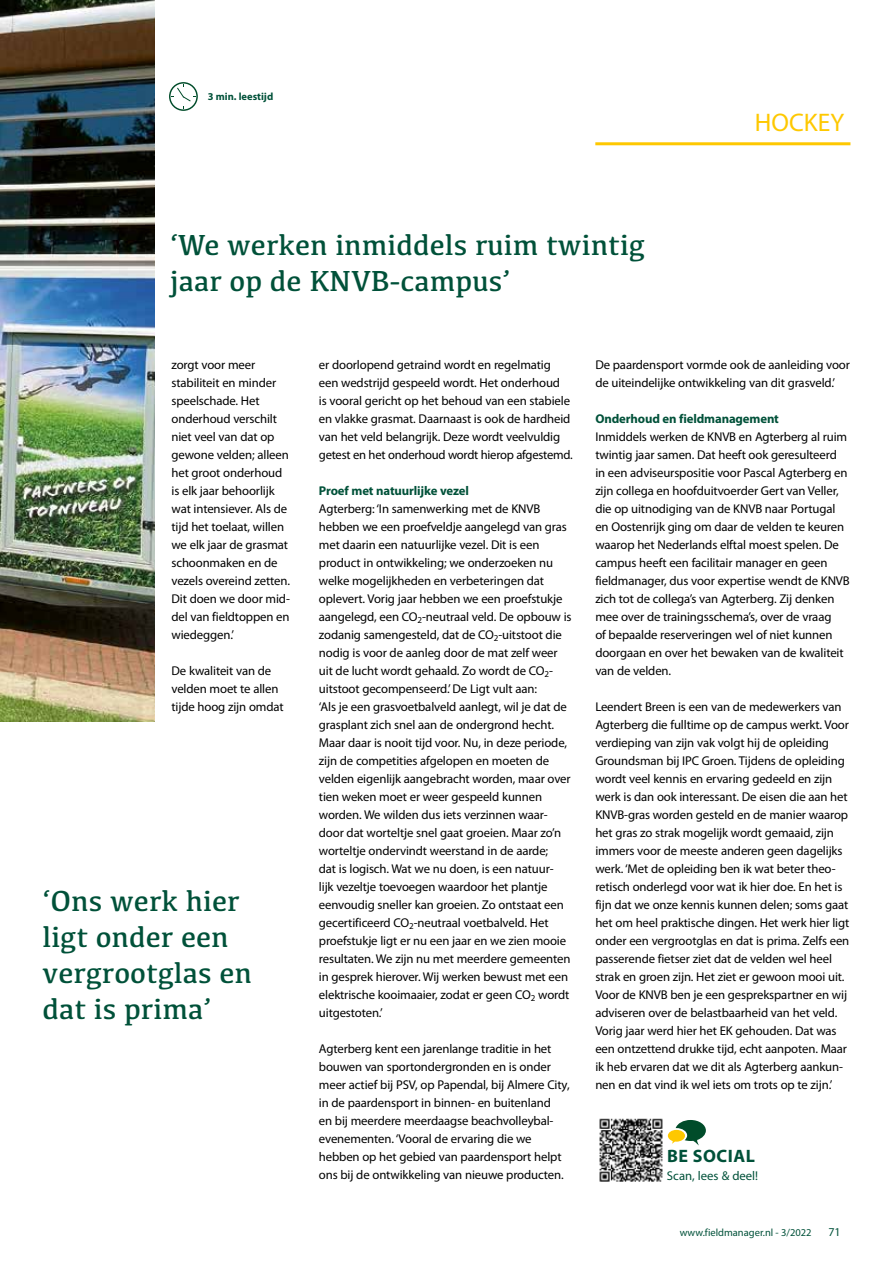
<style>
.page{position:relative;width:893px;height:1263px;background:#fff}
.page>*{position:absolute;margin:0;border:0;box-sizing:border-box;transform-origin:0 0}
.t1{font:30px/36px "Kefa";color:#005139}
.t2{font:25.5px "Myriad Pro";color:#fec800}
.t3{font:700 18px "Myriad Pro";letter-spacing:.03em;color:#005139}
.t4{font:12.75px/18px "Myriad Pro";letter-spacing:-.01em;color:#000}
.t5{font:700 12.75px "Myriad Pro";letter-spacing:-.01em;color:#005139}
.t6{font:12.75px "Myriad Pro";color:#005139}
.t7{font:12px "Myriad Pro";color:#005139}
.t8{font:10.5px "Myriad Pro";color:#005139}
.t9{font:700 10.5px "Myriad Pro";color:#005139}
</style>
<div class="page">
<hr style="left:595px;top:142px;width:255px;height:3px;background:#fec800">
<img style="left:0;top:0;width:154px;height:722px">
<svg style="left:169px;top:82px;width:29px;height:29px"></svg>
<img style="left:599px;top:1118px;width:64px;height:63px">
<svg style="left:668px;top:1120px;width:38px;height:26px"></svg>
<p class="t9" style="left:208px;top:90px;width:67px">3 min. leestijd</p>
<h1 class="t1" style="left:170px;top:226px;width:476px">‘We werken inmiddels ruim twintig jaar op de KNVB-campus’</h1>
<h2 class="t2" style="left:755px;top:107px;width:91px">HOCKEY</h2>
<p class="t4" style="left:171px;top:356px;width:120px">zorgt voor meer stabiliteit en minder speelschade. Het onderhoud verschilt niet veel van dat op gewone velden; alleen het groot onderhoud is elk jaar behoorlijk wat intensiever. Als de tijd het toelaat, willen we elk jaar de grasmat schoonmaken en de vezels overeind zetten.<br>Dit doen we door mid&shy;del van fieldtoppen en wiedeggen.’</p>
<p class="t4" style="left:171px;top:662px;width:114px">De kwaliteit van de velden moet te allen tijde hoog zijn omdat</p>
<h1 class="t1" style="left:43px;top:882px;width:211px">‘Ons werk hier ligt onder een vergrootglas en dat is prima’</h1>
<p class="t4" style="left:319px;top:356px;width:255px">er doorlopend getraind wordt en regelmatig een wedstrijd gespeeld wordt. Het onderhoud<br>is vooral gericht op het behoud van een stabiele en vlakke grasmat. Daarnaast is ook de hardheid van het veld belangrijk. Deze wordt veelvuldig getest en het onderhoud wordt hierop afgestemd.</p>
<p class="t5" style="left:319px;top:482px;width:152px">Proef met natuurlijke vezel</p>
<p class="t4" style="left:319px;top:500px;width:254px">Agterberg: ‘In samenwerking met de KNVB hebben we een proefveldje aangelegd van gras met daarin een natuurlijke vezel. Dit is een product in ontwikkeling; we onderzoeken nu welke mogelijkheden en verbeteringen dat oplevert. Vorig jaar hebben we een proefstukje aangelegd, een CO<sub>2</sub>-neutraal veld. De opbouw is zodanig samengesteld, dat de CO<sub>2</sub>-uitstoot die nodig is voor de aanleg door de mat zelf weer uit de lucht wordt gehaald. Zo wordt de CO<sub>2</sub>- uitstoot gecompenseerd.’ De Ligt vult aan:<br>‘Als je een grasvoetbalveld aanlegt, wil je dat de grasplant zich snel aan de ondergrond hecht.<br>Maar daar is nooit tijd voor. Nu, in deze periode, zijn de competities afgelopen en moeten de velden eigenlijk aangebracht worden, maar over tien weken moet er weer gespeeld kunnen worden. We wilden dus iets verzinnen waar&shy;door dat worteltje snel gaat groeien. Maar zo’n worteltje ondervindt weerstand in de aarde;<br>dat is logisch. Wat we nu doen, is een natuur-<br>lijk vezeltje toevoegen waardoor het plantje eenvoudig sneller kan groeien. Zo ontstaat een gecertificeerd CO<sub>2</sub>-neutraal voetbalveld. Het proefstukje ligt er nu een jaar en we zien mooie resultaten. We zijn nu met meerdere gemeenten in gesprek hierover. Wij werken bewust met een elektrische kooimaaier, zodat er geen CO<sub>2</sub> wordt uitgestoten.’</p>
<p class="t4" style="left:319px;top:1040px;width:252px">Agterberg kent een jarenlange traditie in het bouwen van sportondergronden en is onder meer actief bij PSV, op Papendal, bij Almere City, in de paardensport in binnen- en buitenland<br>en bij meerdere meerdaagse beachvolleybal&shy;evenementen. ‘Vooral de ervaring die we hebben op het gebied van paardensport helpt ons bij de ontwikkeling van nieuwe producten.</p>
<p class="t4" style="left:595px;top:356px;width:256px">De paardensport vormde ook de aanleiding voor de uiteindelijke ontwikkeling van dit grasveld.’</p>
<p class="t5" style="left:595px;top:410px;width:185px">Onderhoud en fieldmanagement</p>
<p class="t4" style="left:595px;top:428px;width:256px">Inmiddels werken de KNVB en Agterberg al ruim twintig jaar samen. Dat heeft ook geresulteerd in een adviseurspositie voor Pascal Agterberg en zijn collega en hoofduitvoerder Gert van Veller, die op uitnodiging van de KNVB naar Portugal en Oostenrijk ging om daar de velden te keuren waarop het Nederlands elftal moest spelen. De campus heeft een facilitair manager en geen fieldmanager, dus voor expertise wendt de KNVB zich tot de collega’s van Agterberg. Zij denken mee over de trainingsschema’s, over de vraag<br>of bepaalde reserveringen wel of niet kunnen doorgaan en over het bewaken van de kwaliteit van de velden.</p>
<p class="t4" style="left:595px;top:698px;width:256px">Leendert Breen is een van de medewerkers van Agterberg die fulltime op de campus werkt. Voor verdieping van zijn vak volgt hij de opleiding Groundsman bij IPC Groen. Tijdens de opleiding wordt veel kennis en ervaring gedeeld en zijn werk is dan ook interessant. De eisen die aan het KNVB-gras worden gesteld en de manier waarop het gras zo strak mogelijk wordt gemaaid, zijn immers voor de meeste anderen geen dagelijks werk. ‘Met de opleiding ben ik wat beter theo&shy;retisch onderlegd voor wat ik hier doe. En het is fijn dat we onze kennis kunnen delen; soms gaat het om heel praktische dingen. Het werk hier ligt onder een vergrootglas en dat is prima. Zelfs een passerende fietser ziet dat de velden wel heel strak en groen zijn. Het ziet er gewoon mooi uit.<br>Voor de KNVB ben je een gesprekspartner en wij adviseren over de belastbaarheid van het veld.<br>Vorig jaar werd hier het EK gehouden. Dat was een ontzettend drukke tijd, echt aanpoten. Maar ik heb ervaren dat we dit als Agterberg aankun&shy;nen en dat vind ik wel iets om trots op te zijn.’</p>
<h3 class="t3" style="left:667px;top:1144px;width:89px">BE SOCIAL</h3>
<p class="t6" style="left:667px;top:1167px;width:93px">Scan, lees &amp; deel!</p>
<p class="t8" style="left:680px;top:1226px;width:133px">www.fieldmanager.nl - 3/2022</p>
<p class="t7" style="left:828px;top:1224px;width:14px">71</p>
</div>
